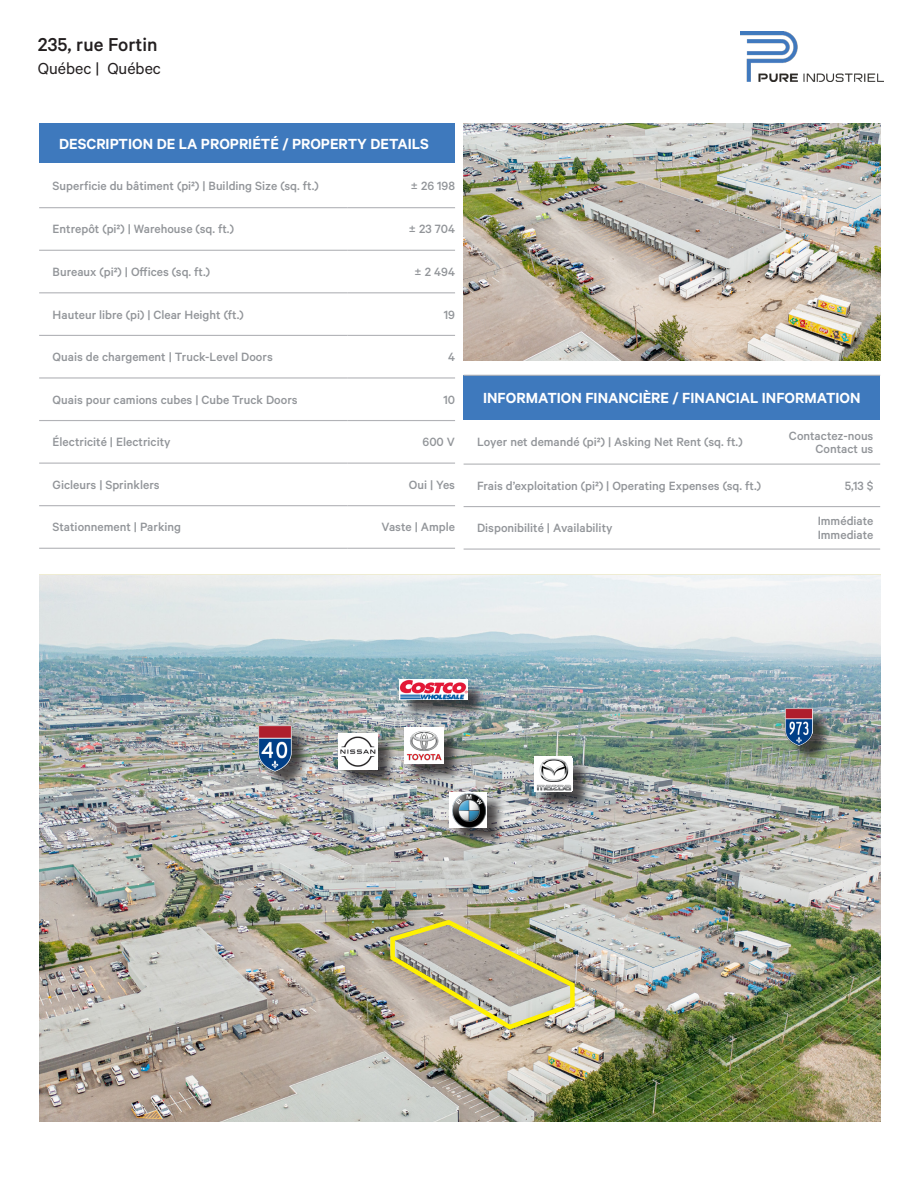
<style>
.page{position:relative;width:918px;height:1188px;background:#fff}
.page>*{position:absolute;margin:0;border:0;box-sizing:border-box;transform-origin:0 0}
.t1{font:500 21px "Calibre";color:#231f20}
.t2{font:18px "Calibre";color:#231f20}
.Bold_Table_Header{font:600 16.5px "Calibre";color:#fff}
.Table_Content{font:500 13.5px "Calibre";color:#929599}
.Style_de_paragraphe_1{font:500 13.5px "Calibre";color:#929599}
</style>
<div class="page">
<img style="left:741px;top:31px;width:142px;height:51px">
<img style="left:39px;top:576px;width:841px;height:546px">
<div style="left:39px;top:123px;width:416px;height:40px;background:#3e79bd"></div>
<hr style="left:39px;top:207px;width:308px;height:1px;background:#b2b3b7">
<hr style="left:347px;top:207px;width:108px;height:1px;background:#b2b3b7">
<hr style="left:39px;top:250px;width:308px;height:1px;background:#b2b3b7">
<hr style="left:347px;top:250px;width:108px;height:1px;background:#b2b3b7">
<hr style="left:39px;top:292px;width:308px;height:1px;background:#b2b3b7">
<hr style="left:347px;top:292px;width:108px;height:1px;background:#b2b3b7">
<hr style="left:39px;top:335px;width:308px;height:1px;background:#b2b3b7">
<hr style="left:347px;top:335px;width:108px;height:1px;background:#b2b3b7">
<hr style="left:39px;top:377px;width:308px;height:2px;background:#b2b3b7">
<hr style="left:347px;top:377px;width:108px;height:2px;background:#b2b3b7">
<hr style="left:39px;top:420px;width:308px;height:1px;background:#b2b3b7">
<hr style="left:347px;top:420px;width:108px;height:1px;background:#b2b3b7">
<hr style="left:39px;top:463px;width:308px;height:1px;background:#b2b3b7">
<hr style="left:347px;top:463px;width:108px;height:1px;background:#b2b3b7">
<hr style="left:39px;top:505px;width:308px;height:1px;background:#b2b3b7">
<hr style="left:347px;top:505px;width:108px;height:1px;background:#b2b3b7">
<hr style="left:39px;top:548px;width:308px;height:1px;background:#b2b3b7">
<hr style="left:347px;top:548px;width:108px;height:1px;background:#b2b3b7">
<div style="left:464px;top:375px;width:416px;height:45px;background:#3e79bd"></div>
<hr style="left:464px;top:375px;width:319px;height:1px;background:#b2b3b7">
<hr style="left:783px;top:375px;width:97px;height:1px;background:#b2b3b7">
<hr style="left:464px;top:464px;width:319px;height:1px;background:#b2b3b7">
<hr style="left:783px;top:464px;width:97px;height:1px;background:#b2b3b7">
<hr style="left:464px;top:506px;width:319px;height:1px;background:#b2b3b7">
<hr style="left:783px;top:506px;width:97px;height:1px;background:#b2b3b7">
<hr style="left:464px;top:549px;width:319px;height:1px;background:#b2b3b7">
<hr style="left:783px;top:549px;width:97px;height:1px;background:#b2b3b7">
<img style="left:464px;top:123px;width:416px;height:238px">
<div style="left:261px;top:728px;width:49px;height:62px;background:#231f20;opacity:.75"></div>
<img style="left:258px;top:726px;width:33px;height:46px">
<div style="left:788px;top:711px;width:44px;height:53px;background:#231f20;opacity:.75"></div>
<img style="left:785px;top:709px;width:28px;height:37px">
<div style="left:402px;top:682px;width:84px;height:37px;background:#231f20;opacity:.75"></div>
<img style="left:400px;top:680px;width:68px;height:20px">
<div style="left:406px;top:730px;width:56px;height:53px;background:#231f20;opacity:.75"></div>
<img style="left:404px;top:728px;width:39px;height:36px">
<div style="left:340px;top:736px;width:56px;height:52px;background:#231f20;opacity:.75"></div>
<div style="left:338px;top:733px;width:39px;height:36px;background:#fff"></div>
<img style="left:340px;top:736px;width:36px;height:31px">
<div style="left:537px;top:759px;width:54px;height:52px;background:#231f20;opacity:.75"></div>
<svg style="left:535px;top:757px;width:37px;height:35px"></svg>
<img style="left:535px;top:759px;width:37px;height:31px">
<div style="left:451px;top:794px;width:54px;height:52px;background:#231f20;opacity:.75"></div>
<svg style="left:449px;top:792px;width:37px;height:35px"></svg>
<img style="left:453px;top:794px;width:32px;height:33px">
<img style="left:386px;top:917px;width:191px;height:116px">
<p class="t1" style="left:38px;top:33px;width:121px">235, rue Fortin</p>
<p class="t2" style="left:38px;top:58px;width:125px">Québec | Québec</p>
<p class="Bold_Table_Header" style="left:59px;top:134px;width:371px">DESCRIPTION DE LA PROPRIÉTÉ / PROPERTY DETAILS</p>
<p class="Table_Content" style="left:53px;top:178px;width:268px">Superficie du bâtiment (pi²) | Building Size (sq. ft.)</p>
<p class="Table_Content" style="left:410px;top:178px;width:46px">± 26 198</p>
<p class="Table_Content" style="left:53px;top:221px;width:183px">Entrepôt (pi²) | Warehouse (sq. ft.)</p>
<p class="Table_Content" style="left:408px;top:221px;width:48px">± 23 704</p>
<p class="Table_Content" style="left:53px;top:264px;width:159px">Bureaux (pi²) | Offices (sq. ft.)</p>
<p class="Table_Content" style="left:414px;top:264px;width:42px">± 2 494</p>
<p class="Table_Content" style="left:53px;top:306px;width:193px">Hauteur libre (pi) | Clear Height (ft.)</p>
<p class="Table_Content" style="left:444px;top:306px;width:13px">19</p>
<p class="Table_Content" style="left:53px;top:349px;width:222px">Quais de chargement | Truck-Level Doors</p>
<p class="Table_Content" style="left:448px;top:349px;width:8px">4</p>
<p class="Table_Content" style="left:53px;top:392px;width:247px">Quais pour camions cubes | Cube Truck Doors</p>
<p class="Table_Content" style="left:443px;top:392px;width:13px">10</p>
<p class="Table_Content" style="left:53px;top:434px;width:119px">Électricité | Electricity</p>
<p class="Table_Content" style="left:423px;top:434px;width:34px">600 V</p>
<p class="Table_Content" style="left:53px;top:477px;width:109px">Gicleurs | Sprinklers</p>
<p class="Table_Content" style="left:409px;top:477px;width:48px">Oui | Yes</p>
<p class="Table_Content" style="left:53px;top:519px;width:130px">Stationnement | Parking</p>
<p class="Table_Content" style="left:382px;top:519px;width:75px">Vaste | Ample</p>
<p class="Bold_Table_Header" style="left:483px;top:388px;width:379px">INFORMATION FINANCIÈRE / FINANCIAL INFORMATION</p>
<p class="Style_de_paragraphe_1" style="left:477px;top:434px;width:267px">Loyer net demandé (pi²) | Asking Net Rent (sq. ft.)</p>
<p class="Table_Content" style="left:789px;top:427px;width:86px">Contactez-nous</p>
<p class="Table_Content" style="left:815px;top:441px;width:60px">Contact us</p>
<p class="Style_de_paragraphe_1" style="left:477px;top:478px;width:285px">Frais d’exploitation (pi²) | Operating Expenses (sq. ft.)</p>
<p class="Table_Content" style="left:845px;top:478px;width:30px">5,13 $</p>
<p class="Style_de_paragraphe_1" style="left:477px;top:520px;width:137px">Disponibilité | Availability</p>
<p class="Table_Content" style="left:818px;top:513px;width:57px">Immédiate</p>
<p class="Table_Content" style="left:818px;top:527px;width:57px">Immediate</p>
</div>
